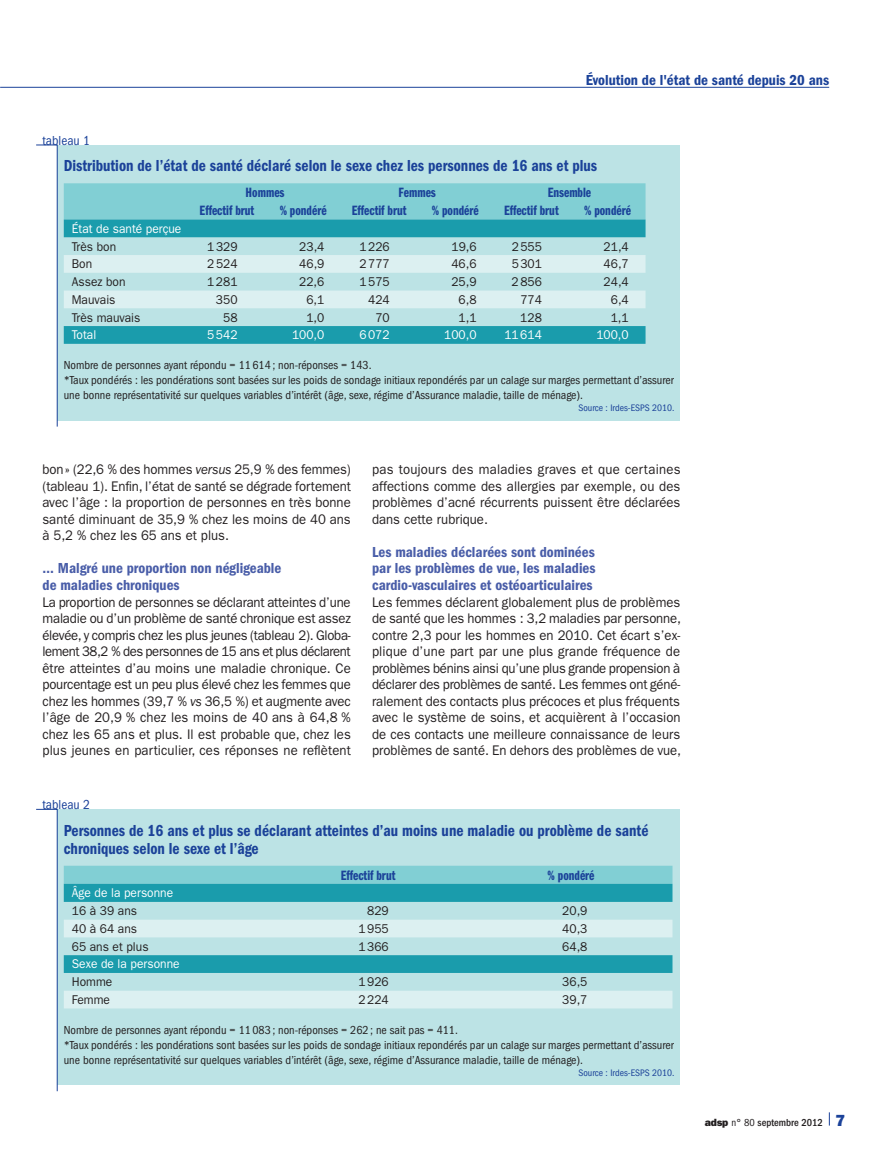
<style>
.page{position:relative;width:893px;height:1149px;background:#fff}
.page>*{position:absolute;margin:0;border:0;box-sizing:border-box;transform-origin:0 0}
.t1{font:16.5px/18px "ITC Franklin Gothic Std Dm Cd";color:#1b4299;scale:.94 1}
.t2{font:15px/16.5px "ITC Franklin Gothic Std Dm Cd";color:#495da8}
.t3{font:15px "ITC Franklin Gothic Std Dm Cd";color:#1b4299}
.t4{font:13.95px/16.5px "ITC Franklin Gothic Std";color:#231f20;text-align:justify;scale:.94 1}
.t5{font:13.95px "ITC Franklin Gothic Std Dm Cp";color:#1b4299}
.t6{font:condensed 13.5px "ITC Franklin Gothic Std";color:#1b4299}
.t7{font:12.75px "ITC Franklin Gothic Std";color:#231f20;scale:.94 1}
.t8{font:12.75px "ITC Franklin Gothic Std";color:#fff;scale:.94 1}
.t9{font:condensed 12px/15px "ITC Franklin Gothic Std";color:#231f20}
.t10{font:500 condensed 10.5px "ITC Franklin Gothic Std";color:#231f20}
.t11{font:condensed 9.75px "ITC Franklin Gothic Std";color:#1b4299}
.s1{font-style:italic}
.s2{font-family:"ITC Franklin Gothic Std Hvy";font-weight:400;font-stretch:normal}
.s3{font-weight:400}
.s4{font-family:"ITC Franklin Gothic Std Hvy";font-weight:400;font-stretch:normal;font-size:16.2px;color:#1b4299}
</style>
<div class="page">
<hr style="left:0;top:87px;width:829px;height:1px;background:#1b4299">
<svg style="left:829px;top:1112px;width:1px;height:13px"></svg>
<div style="left:57px;top:145px;width:623px;height:275px;background:#bce3e5"></div>
<svg style="left:36px;top:144px;width:22px;height:283px"></svg>
<div style="left:64px;top:183px;width:581px;height:36px;background:#81cfd4"></div>
<svg style="left:64px;top:219px;width:581px;height:125px"></svg>
<svg style="left:64px;top:255px;width:581px;height:53px"></svg>
<div style="left:57px;top:808px;width:623px;height:276px;background:#bce3e5"></div>
<svg style="left:36px;top:808px;width:22px;height:283px"></svg>
<div style="left:64px;top:865px;width:608px;height:18px;background:#81cfd4"></div>
<svg style="left:64px;top:883px;width:608px;height:19px;background:#1f9eae"></svg>
<svg style="left:64px;top:920px;width:608px;height:88px"></svg>
<p class="t3" style="left:586px;top:71px;width:245px">Évolution de l'état de santé depuis 20 ans</p>
<p class="t6" style="left:43px;top:133px;width:49px">tableau 1</p>
<p class="t1" style="left:64px;top:157px;width:569px">Distribution de l’état de santé déclaré selon le sexe chez les personnes de 16 ans et plus</p>
<p class="t5" style="left:246px;top:185px;width:40px">Hommes</p>
<p class="t5" style="left:399px;top:185px;width:39px">Femmes</p>
<p class="t5" style="left:548px;top:185px;width:45px">Ensemble</p>
<p class="t5" style="left:200px;top:203px;width:56px">Effectif brut</p>
<p class="t5" style="left:280px;top:203px;width:48px">% pondéré</p>
<p class="t5" style="left:352px;top:203px;width:56px">Effectif brut</p>
<p class="t5" style="left:432px;top:203px;width:48px">% pondéré</p>
<p class="t5" style="left:504px;top:203px;width:56px">Effectif brut</p>
<p class="t5" style="left:584px;top:203px;width:48px">% pondéré</p>
<p class="t8" style="left:72px;top:221px;width:118px">État de santé perçue</p>
<p class="t7" style="left:72px;top:239px;width:49px">Très bon</p>
<p class="t7" style="left:207px;top:239px;width:34px">1329</p>
<p class="t7" style="left:299px;top:239px;width:28px">23,4</p>
<p class="t7" style="left:359px;top:239px;width:34px">1226</p>
<p class="t7" style="left:451px;top:239px;width:28px">19,6</p>
<p class="t7" style="left:512px;top:239px;width:34px">2555</p>
<p class="t7" style="left:604px;top:239px;width:28px">21,4</p>
<p class="t7" style="left:72px;top:256px;width:23px">Bon</p>
<p class="t7" style="left:207px;top:256px;width:34px">2524</p>
<p class="t7" style="left:299px;top:256px;width:28px">46,9</p>
<p class="t7" style="left:359px;top:256px;width:34px">2777</p>
<p class="t7" style="left:451px;top:256px;width:28px">46,6</p>
<p class="t7" style="left:512px;top:256px;width:34px">5301</p>
<p class="t7" style="left:604px;top:256px;width:28px">46,7</p>
<p class="t7" style="left:72px;top:274px;width:59px">Assez bon</p>
<p class="t7" style="left:207px;top:274px;width:34px">1281</p>
<p class="t7" style="left:299px;top:274px;width:28px">22,6</p>
<p class="t7" style="left:359px;top:274px;width:34px">1575</p>
<p class="t7" style="left:451px;top:274px;width:28px">25,9</p>
<p class="t7" style="left:512px;top:274px;width:34px">2856</p>
<p class="t7" style="left:604px;top:274px;width:28px">24,4</p>
<p class="t7" style="left:72px;top:292px;width:48px">Mauvais</p>
<p class="t7" style="left:216px;top:292px;width:24px">350</p>
<p class="t7" style="left:306px;top:292px;width:21px">6,1</p>
<p class="t7" style="left:368px;top:292px;width:24px">424</p>
<p class="t7" style="left:459px;top:292px;width:21px">6,8</p>
<p class="t7" style="left:520px;top:292px;width:24px">774</p>
<p class="t7" style="left:611px;top:292px;width:21px">6,4</p>
<p class="t7" style="left:72px;top:310px;width:74px">Très mauvais</p>
<p class="t7" style="left:223px;top:310px;width:17px">58</p>
<p class="t7" style="left:306px;top:310px;width:21px">1,0</p>
<p class="t7" style="left:375px;top:310px;width:17px">70</p>
<p class="t7" style="left:459px;top:310px;width:21px">1,1</p>
<p class="t7" style="left:520px;top:310px;width:24px">128</p>
<p class="t7" style="left:611px;top:310px;width:21px">1,1</p>
<p class="t8" style="left:72px;top:327px;width:28px">Total</p>
<p class="t8" style="left:207px;top:327px;width:34px">5542</p>
<p class="t8" style="left:292px;top:327px;width:36px">100,0</p>
<p class="t8" style="left:359px;top:327px;width:34px">6072</p>
<p class="t8" style="left:444px;top:327px;width:36px">100,0</p>
<p class="t8" style="left:504px;top:327px;width:41px">11614</p>
<p class="t8" style="left:596px;top:327px;width:36px">100,0</p>
<p class="t9" style="left:64px;top:358px;width:612px">Nombre de personnes ayant répondu = 11614; non-réponses = 143.<br>*Taux pondérés : les pondérations sont basées sur les poids de sondage initiaux repondérés par un calage sur marges permettant d’assurer une bonne représentativité sur quelques variables d’intérêt (âge, sexe, régime d’Assurance maladie, taille de ménage).</p>
<p class="t11" style="left:578px;top:402px;width:98px">Source : Irdes-ESPS 2010.</p>
<p class="t4" style="left:43px;top:461px;width:330px">bon» (22,6 % des hommes <span class="s1">versus</span> 25,9 % des femmes) (tableau 1). Enfin, l’état de santé se dégrade fortement avec l’âge : la proportion de personnes en très bonne santé diminuant de 35,9 % chez les moins de 40 ans à 5,2 % chez les 65 ans et plus.</p>
<p class="t2" style="left:43px;top:560px;width:240px">… Malgré une proportion non négligeable de maladies chroniques</p>
<p class="t4" style="left:43px;top:593px;width:330px">La proportion de personnes se déclarant atteintes d’une maladie ou d’un problème de santé chronique est assez élevée, y compris chez les plus jeunes (tableau 2). Globa&shy;lement 38,2 % des personnes de 15 ans et plus déclarent être atteintes d’au moins une maladie chronique. Ce pourcentage est un peu plus élevé chez les femmes que chez les hommes (39,7 % <span class="s1">vs</span> 36,5 %) et augmente avec l’âge de 20,9 % chez les moins de 40 ans à 64,8 % chez les 65 ans et plus. Il est probable que, chez les plus jeunes en particulier, ces réponses ne reflètent</p>
<p class="t4" style="left:372px;top:461px;width:330px">pas toujours des maladies graves et que certaines affections comme des allergies par exemple, ou des problèmes d’acné récurrents puissent être déclarées dans cette rubrique.</p>
<p class="t2" style="left:372px;top:543px;width:225px;text-align:justify">Les maladies déclarées sont dominées par les problèmes de vue, les maladies cardio-vasculaires et ostéoarticulaires</p>
<p class="t4" style="left:372px;top:593px;width:330px">Les femmes déclarent globalement plus de problèmes de santé que les hommes : 3,2 maladies par personne, contre 2,3 pour les hommes en 2010. Cet écart s’ex&shy;plique d’une part par une plus grande fréquence de problèmes bénins ainsi qu’une plus grande propension à déclarer des problèmes de santé. Les femmes ont géné&shy;ralement des contacts plus précoces et plus fréquents avec le système de soins, et acquièrent à l’occasion de ces contacts une meilleure connaissance de leurs problèmes de santé. En dehors des problèmes de vue,</p>
<p class="t6" style="left:43px;top:796px;width:49px">tableau 2</p>
<p class="t1" style="left:64px;top:821px;width:623px">Personnes de 16 ans et plus se déclarant atteintes d’au moins une maladie ou problème de santé chroniques selon le sexe et l’âge</p>
<p class="t5" style="left:341px;top:867px;width:56px">Effectif brut</p>
<p class="t5" style="left:548px;top:867px;width:48px">% pondéré</p>
<p class="t8" style="left:72px;top:885px;width:109px">Âge de la personne</p>
<p class="t7" style="left:72px;top:903px;width:71px">16 à 39 ans</p>
<p class="t7" style="left:367px;top:903px;width:24px">829</p>
<p class="t7" style="left:562px;top:903px;width:28px">20,9</p>
<p class="t7" style="left:72px;top:920px;width:71px">40 à 64 ans</p>
<p class="t7" style="left:358px;top:920px;width:34px">1955</p>
<p class="t7" style="left:562px;top:920px;width:28px">40,3</p>
<p class="t7" style="left:72px;top:938px;width:83px">65 ans et plus</p>
<p class="t7" style="left:358px;top:938px;width:34px">1366</p>
<p class="t7" style="left:562px;top:938px;width:28px">64,8</p>
<p class="t8" style="left:72px;top:956px;width:116px">Sexe de la personne</p>
<p class="t7" style="left:72px;top:974px;width:45px">Homme</p>
<p class="t7" style="left:358px;top:974px;width:34px">1926</p>
<p class="t7" style="left:562px;top:974px;width:28px">36,5</p>
<p class="t7" style="left:72px;top:991px;width:42px">Femme</p>
<p class="t7" style="left:358px;top:991px;width:34px">2224</p>
<p class="t7" style="left:562px;top:991px;width:28px">39,7</p>
<p class="t9" style="left:64px;top:1022px;width:612px">Nombre de personnes ayant répondu = 11083; non-réponses = 262; ne sait pas = 411.<br>*Taux pondérés : les pondérations sont basées sur les poids de sondage initiaux repondérés par un calage sur marges permettant d’assurer une bonne représentativité sur quelques variables d’intérêt (âge, sexe, régime d’Assurance maladie, taille de ménage).</p>
<p class="t11" style="left:578px;top:1066px;width:98px">Source : Irdes-ESPS 2010.</p>
<p class="t10" style="left:705px;top:1115px;width:142px"><span class="s2">adsp</span> <span class="s3">n° 80</span> septembre 2012 <span class="s4">7</span></p>
</div>
